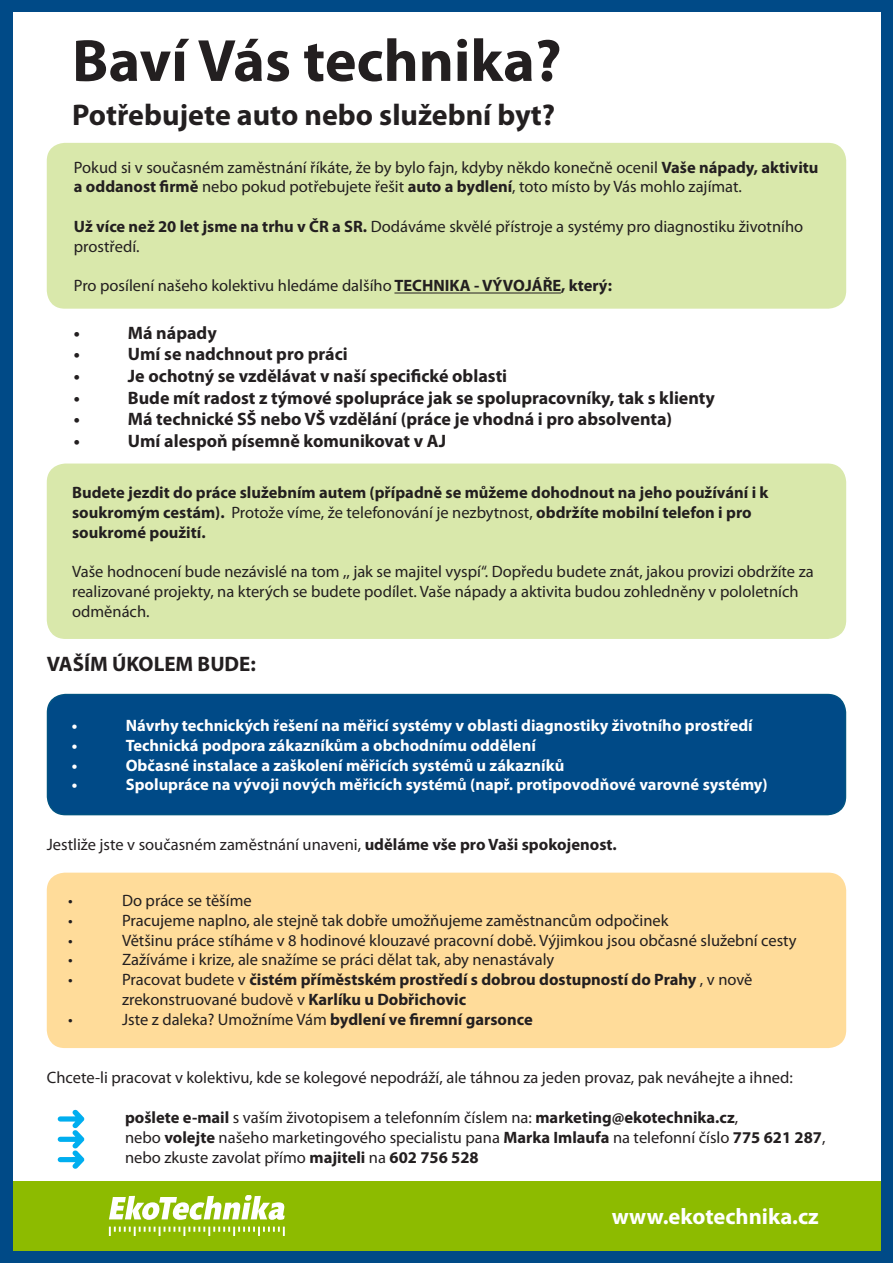
<style>
.page{position:relative;width:893px;height:1263px;background:#fff}
.page>*{position:absolute;margin:0;border:0;box-sizing:border-box;transform-origin:0 0}
.t1{font:700 60px "Myriad Pro";color:#231f20}
.t2{font:700 30px "Myriad Pro";color:#231f20}
.t3{font:700 22.5px "Myriad Pro";color:#fff}
.t4{font:700 21px "Myriad Pro";color:#231f20}
.t5{font:700 18px "Myriad Pro";color:#231f20}
.t6{font:16.5px/19.8px "Myriad Pro";color:#231f20}
.t7{font:700 16.5px/19.8px "Myriad Pro";color:#231f20}
.t8{font:700 16.5px "Myriad Pro";color:#fff}
.s1{font-weight:700}
.s2{font-weight:400}
</style>
<div class="page">
<div style="left:1px;top:1px;width:891px;height:1261px;background:linear-gradient(to right,#004a87,#004a87)"></div>
<div style="left:13px;top:13px;width:867px;height:1237px;background:#fff"></div>
<div style="left:13px;top:1181px;width:867px;height:69px;background:#8dbb00"></div>
<div style="left:47px;top:143px;width:799px;height:166px;background:#d9e8ab;border-radius:18px"></div>
<hr style="left:394px;top:293px;width:167px;height:1px;background:#231f20">
<div style="left:48px;top:464px;width:797px;height:174px;background:#d9e8ab;border-radius:18px"></div>
<div style="left:47px;top:463px;width:799px;height:176px;border:2px solid #8dbb00;border-radius:18px"></div>
<div style="left:48px;top:694px;width:797px;height:120px;background:#004a87;border-radius:18px"></div>
<div style="left:47px;top:694px;width:799px;height:121px;border:2px solid #015381;border-radius:18px"></div>
<div style="left:47px;top:873px;width:799px;height:175px;background:#ffdc9a;border-radius:18px"></div>
<svg style="left:109px;top:1195px;width:176px;height:41px"></svg>
<svg style="left:58px;top:1109px;width:27px;height:60px"></svg>
<p class="t1" style="left:72px;top:22px;width:491px">Baví Vás technika?</p>
<p class="t2" style="left:72px;top:95px;width:485px">Potřebujete auto nebo služební byt?</p>
<p class="t6" style="left:74px;top:157px;width:746px">Pokud si v současném zaměstnání říkáte, že by bylo fajn, kdyby někdo konečně ocenil <span class="s1">Vaše nápady, aktivitu a oddanost firmě</span> nebo pokud potřebujete řešit <span class="s1">auto a bydlení</span>, toto místo by Vás mohlo zajímat.</p>
<p class="t6" style="left:74px;top:216px;width:731px"><span class="s1">Už více než 20 let jsme na trhu v ČR a SR.</span> Dodáváme skvělé přístroje a systémy pro diagnostiku životního</p>
<p class="t6" style="left:74px;top:236px;width:67px">prostředí.</p>
<p class="t6" style="left:74px;top:276px;width:540px">Pro posílení našeho kolektivu hledáme dalšího <span class="s1">TECHNIKA - VÝVOJÁŘE, který:</span></p>
<p class="t5" style="left:74px;top:321px;width:8px">•</p>
<p class="t5" style="left:128px;top:321px;width:90px">Má nápady</p>
<p class="t5" style="left:74px;top:343px;width:8px">•</p>
<p class="t5" style="left:128px;top:343px;width:221px">Umí se nadchnout pro práci</p>
<p class="t5" style="left:74px;top:364px;width:8px">•</p>
<p class="t5" style="left:128px;top:364px;width:381px">Je ochotný se vzdělávat v naší specifické oblasti</p>
<p class="t5" style="left:74px;top:386px;width:8px">•</p>
<p class="t5" style="left:128px;top:386px;width:589px">Bude mít radost z týmové spolupráce jak se spolupracovníky, tak s klienty</p>
<p class="t5" style="left:74px;top:407px;width:8px">•</p>
<p class="t5" style="left:128px;top:407px;width:546px">Má technické SŠ nebo VŠ vzdělání (práce je vhodná i pro absolventa)</p>
<p class="t5" style="left:74px;top:429px;width:8px">•</p>
<p class="t5" style="left:128px;top:429px;width:320px">Umí alespoň písemně komunikovat v AJ</p>
<p class="t7" style="left:72px;top:482px;width:698px">Budete jezdit do práce služebním autem (případně se můžeme dohodnout na jeho používání i k</p>
<p class="t7" style="left:72px;top:502px;width:681px">soukromým cestám). <span class="s2">Protože víme, že telefonování je nezbytnost,</span> obdržíte mobilní telefon i pro</p>
<p class="t7" style="left:72px;top:522px;width:135px">soukromé použití.</p>
<p class="t6" style="left:72px;top:561px;width:743px">Vaše hodnocení bude nezávislé na tom ,, jak se majitel vyspí“. Dopředu budete znát, jakou provizi obdržíte za realizované projekty, na kterých se budete podílet. Vaše nápady a aktivita budou zohledněny v pololetních odměnách.</p>
<p class="t4" style="left:47px;top:651px;width:211px">VAŠÍM ÚKOLEM BUDE:</p>
<p class="t8" style="left:72px;top:715px;width:7px">•</p>
<p class="t8" style="left:126px;top:715px;width:628px">Návrhy technických řešení na měřicí systémy v oblasti diagnostiky životního prostředí</p>
<p class="t8" style="left:72px;top:734px;width:7px">•</p>
<p class="t8" style="left:126px;top:734px;width:412px">Technická podpora zákazníkům a obchodnímu oddělení</p>
<p class="t8" style="left:72px;top:754px;width:7px">•</p>
<p class="t8" style="left:126px;top:754px;width:440px">Občasné instalace a zaškolení měřicích systémů u zákazníků</p>
<p class="t8" style="left:72px;top:774px;width:7px">•</p>
<p class="t8" style="left:126px;top:774px;width:643px">Spolupráce na vývoji nových měřicích systémů (např. protipovodňové varovné systémy)</p>
<p class="t6" style="left:47px;top:834px;width:571px">Jestliže jste v současném zaměstnání unaveni, <span class="s1">uděláme vše pro Vaši spokojenost.</span></p>
<p class="t6" style="left:68px;top:890px;width:6px">•</p>
<p class="t6" style="left:122px;top:890px;width:131px">Do práce se těšíme</p>
<p class="t6" style="left:68px;top:910px;width:6px">•</p>
<p class="t6" style="left:122px;top:910px;width:548px">Pracujeme naplno, ale stejně tak dobře umožňujeme zaměstnancům odpočinek</p>
<p class="t6" style="left:68px;top:930px;width:6px">•</p>
<p class="t6" style="left:122px;top:930px;width:676px">Většinu práce stíháme v 8 hodinové klouzavé pracovní době. Výjimkou jsou občasné služební cesty</p>
<p class="t6" style="left:68px;top:950px;width:6px">•</p>
<p class="t6" style="left:122px;top:950px;width:434px">Zažíváme i krize, ale snažíme se práci dělat tak, aby nenastávaly</p>
<p class="t6" style="left:68px;top:969px;width:6px">•</p>
<p class="t7" style="left:122px;top:969px;width:632px"><span class="s2">Pracovat budete v</span> čistém příměstském prostředí s dobrou dostupností do Prahy <span class="s2">, v nově zrekonstruované budově v</span> Karlíku u Dobřichovic</p>
<p class="t6" style="left:68px;top:1009px;width:6px">•</p>
<p class="t7" style="left:122px;top:1009px;width:412px"><span class="s2">Jste z daleka? Umožníme Vám</span> bydlení ve firemní garsonce</p>
<p class="t6" style="left:47px;top:1067px;width:747px">Chcete-li pracovat v kolektivu, kde se kolegové nepodráží, ale táhnou za jeden provaz, pak neváhejte a ihned:</p>
<p class="t6" style="left:125px;top:1107px;width:615px"><span class="s1">pošlete e-mail</span> s vaším životopisem a telefonním číslem na: <span class="s1">marketing@ekotechnika.cz</span>,</p>
<p class="t6" style="left:125px;top:1127px;width:702px">nebo <span class="s1">volejte</span> našeho marketingového specialistu pana <span class="s1">Marka Imlaufa</span> na telefonní číslo <span class="s1">775 621 287</span>,</p>
<p class="t6" style="left:125px;top:1147px;width:355px">nebo zkuste zavolat přímo <span class="s1">majiteli</span> na <span class="s1">602 756 528</span></p>
<p class="t3" style="left:612px;top:1202px;width:209px">www.ekotechnika.cz</p>
</div>
